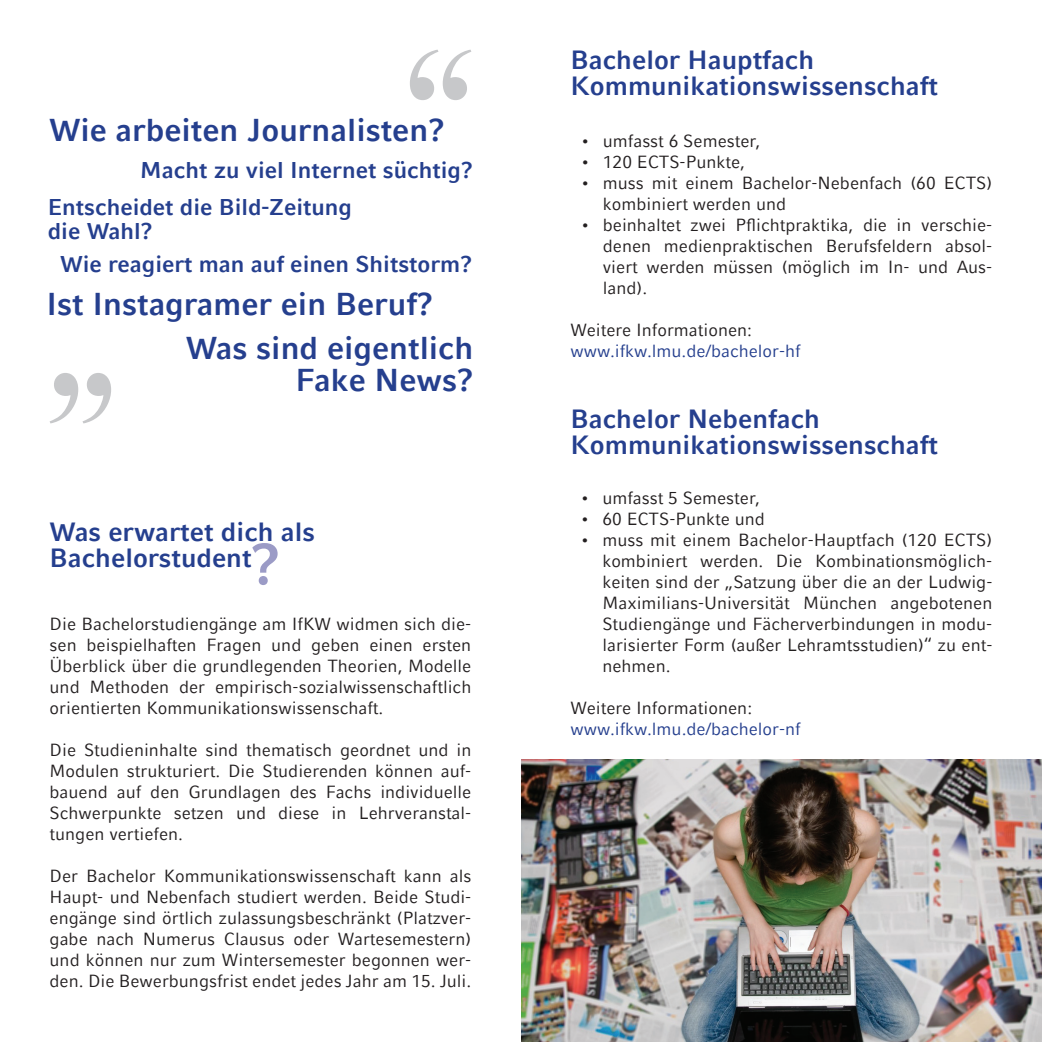
<style>
.page{position:relative;width:1042px;height:1042px;background:#fff}
.page>*{position:absolute;margin:0;border:0;box-sizing:border-box;transform-origin:0 0}
.t1{font:700 31.5px/31.5px "LMU Compatil Fact";color:#253f8e;text-align:right}
.t2{font:700 26.25px/26.2px "LMU Compatil Fact";color:#253f8e}
.t3{font:700 22.75px/24.5px "LMU Compatil Fact";color:#253f8e}
.t4{font:17.5px/21px "LMU Compatil Fact";color:#231f20;text-align:justify}
.t5{font:17.5px "LMU Compatil Fact";color:#253f8e}
.s1{font-size:57.75px;color:#9b9bc6}
</style>
<div class="page">
<img style="left:521px;top:759px;width:521px;height:283px">
<svg style="left:50px;top:373px;width:61px;height:50px"></svg>
<svg style="left:410px;top:50px;width:61px;height:50px"></svg>
<h1 class="t1" style="left:49px;top:114px;width:397px">Wie arbeiten Journalisten?</h1>
<h3 class="t3" style="left:140px;top:158px;width:334px">Macht zu viel Internet süchtig?</h3>
<h3 class="t3" style="left:48px;top:194px;width:306px">Entscheidet die Bild-Zeitung die Wahl?</h3>
<h3 class="t3" style="left:60px;top:252px;width:413px">Wie reagiert man auf einen Shitstorm?</h3>
<h1 class="t1" style="left:47px;top:288px;width:388px">Ist Instagramer ein Beruf?</h1>
<h1 class="t1" style="left:186px;top:332px;width:289px">Was sind eigentlich<br>Fake News?</h1>
<h2 class="t2" style="left:50px;top:518px;width:267px">Was erwartet dich als<br>Bachelorstudent<span class="s1">?</span></h2>
<p class="t4" style="left:50px;top:613px;width:423px">Die Bachelorstudiengänge am IfKW widmen sich die&shy;sen beispielhaften Fragen und geben einen ersten Überblick über die grundlegenden Theorien, Modelle und Methoden der empirisch-sozialwissenschaftlich orientierten Kommunikationswissenschaft.</p>
<p class="t4" style="left:50px;top:739px;width:423px">Die Studieninhalte sind thematisch geordnet und in Modulen strukturiert. Die Studierenden können auf&shy;bauend auf den Grundlagen des Fachs individuelle Schwerpunkte setzen und diese in Lehrveranstal&shy;tungen vertiefen.</p>
<p class="t4" style="left:50px;top:865px;width:423px">Der Bachelor Kommunikationswissenschaft kann als Haupt- und Nebenfach studiert werden. Beide Studi&shy;engänge sind örtlich zulassungsbeschränkt (Platzver&shy;gabe nach Numerus Clausus oder Wartesemestern) und können nur zum Wintersemester begonnen wer&shy;den. Die Bewerbungsfrist endet jedes Jahr am 15. Juli.</p>
<h2 class="t2" style="left:570px;top:47px;width:369px">Bachelor Hauptfach<br>Kommunikationswissenschaft</h2>
<p class="t4" style="left:580px;top:130px;width:181px">• umfasst 6 Semester,</p>
<p class="t4" style="left:580px;top:151px;width:166px">• 120 ECTS-Punkte,</p>
<p class="t4" style="left:603px;top:172px;width:391px;text-indent:-22px">• muss mit einem Bachelor-Nebenfach (60 ECTS) kombiniert werden und</p>
<p class="t4" style="left:603px;top:214px;width:391px;text-indent:-22px">• beinhaltet zwei Pflichtpraktika, die in verschie&shy;denen medienpraktischen Berufsfeldern absol&shy;viert werden müssen (möglich im In- und Aus&shy;land).</p>
<p class="t4" style="left:570px;top:319px;width:183px">Weitere Informationen:</p>
<p class="t5" style="left:570px;top:341px;width:232px">www.ifkw.lmu.de/bachelor-hf</p>
<h2 class="t2" style="left:570px;top:405px;width:369px">Bachelor Nebenfach<br>Kommunikationswissenschaft</h2>
<p class="t4" style="left:580px;top:487px;width:181px">• umfasst 5 Semester,</p>
<p class="t4" style="left:580px;top:508px;width:186px">• 60 ECTS-Punkte und</p>
<p class="t4" style="left:602px;top:529px;width:391px;text-indent:-22px">• muss mit einem Bachelor-Hauptfach (120 ECTS) kombiniert werden. Die Kombinationsmöglich&shy;keiten sind der „Satzung über die an der Ludwig-Maximilians-Universität München angebotenen Studiengänge und Fächerverbindungen in modu&shy;larisierter Form (außer Lehramtsstudien)“ zu ent&shy;nehmen.</p>
<p class="t4" style="left:570px;top:697px;width:183px">Weitere Informationen:</p>
<p class="t5" style="left:570px;top:719px;width:232px">www.ifkw.lmu.de/bachelor-nf</p>
</div>
